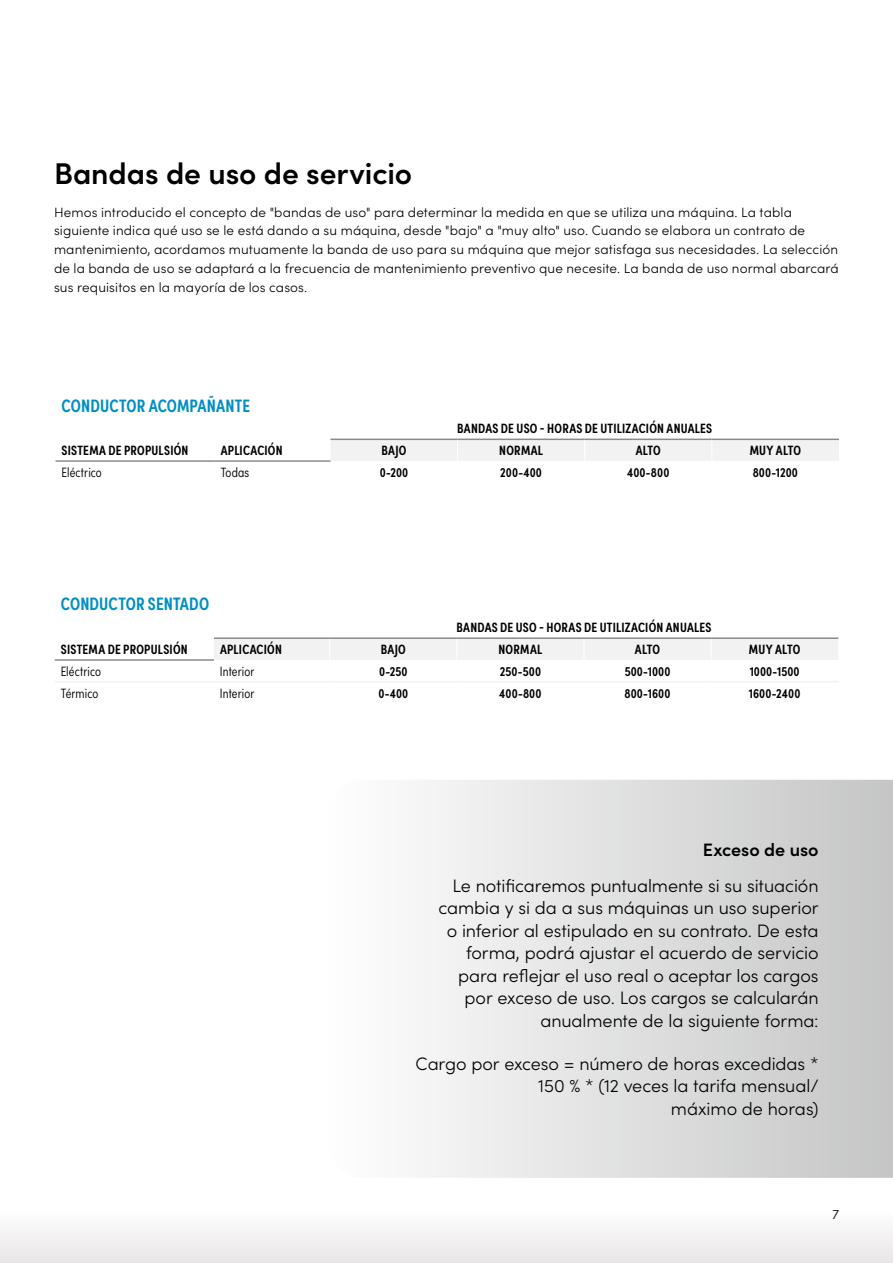
<style>
.page{position:relative;width:893px;height:1263px;background:#fff}
.page>*{position:absolute;margin:0;border:0;box-sizing:border-box;transform-origin:0 0}
.t1{font:600 30px "Sofia Pro";letter-spacing:-.005em;color:#000}
.t2{font:300 18px/22.5px "Sofia Pro";letter-spacing:-.005em;color:#000;text-align:right}
.t3{font:600 18px "Sofia Pro Condensed";letter-spacing:.01em;color:#008fc3}
.t4{font:600 18px "Sofia Pro";color:#000}
.t5{font:300 13.5px/18.8px "Sofia Pro";letter-spacing:.01em;color:#000}
.t6{font:600 13.5px "Sofia Pro Condensed";letter-spacing:.02em;color:#000}
.t7{font:300 13.5px "Sofia Pro Condensed";letter-spacing:.01em;color:#000}
</style>
<div class="page">
<div style="left:0;top:1209px;width:893px;height:54px;background:#f4f2f3"></div>
<hr style="left:56px;top:460px;width:159px;height:2px;background:#898a8d">
<hr style="left:215px;top:460px;width:115px;height:2px;background:#898a8d">
<svg style="left:330px;top:439px;width:509px;height:22px"></svg>
<div style="left:214px;top:639px;width:624px;height:21px;background:#f2f2f2"></div>
<hr style="left:214px;top:637px;width:116px;height:2px;background:#898a8d">
<hr style="left:330px;top:637px;width:127px;height:2px;background:#898a8d">
<hr style="left:457px;top:637px;width:127px;height:2px;background:#898a8d">
<hr style="left:584px;top:637px;width:127px;height:2px;background:#898a8d">
<hr style="left:711px;top:637px;width:127px;height:2px;background:#898a8d">
<hr style="left:55px;top:659px;width:159px;height:2px;background:#898a8d">
<hr style="left:55px;top:681px;width:159px;height:1px;background:#ededed">
<hr style="left:214px;top:681px;width:116px;height:1px;background:#ededed">
<hr style="left:330px;top:681px;width:127px;height:1px;background:#ededed">
<hr style="left:457px;top:681px;width:127px;height:1px;background:#ededed">
<hr style="left:584px;top:681px;width:127px;height:1px;background:#ededed">
<hr style="left:711px;top:681px;width:127px;height:1px;background:#ededed">
<svg style="left:422px;top:780px;width:471px;height:398px;background:#dcdddd"></svg>
<h1 class="t1" style="left:54px;top:151px;width:360px">Bandas de uso de servicio</h1>
<p class="t5" style="left:54px;top:202px;width:786px">Hemos introducido el concepto de "bandas de uso" para determinar la medida en que se utiliza una máquina. La tabla siguiente indica qué uso se le está dando a su máquina, desde "bajo" a "muy alto" uso. Cuando se elabora un contrato de mantenimiento, acordamos mutuamente la banda de uso para su máquina que mejor satisfaga sus necesidades. La selección de la banda de uso se adaptará a la frecuencia de mantenimiento preventivo que necesite. La banda de uso normal abarcará sus requisitos en la mayoría de los casos.</p>
<h2 class="t3" style="left:62px;top:392px;width:190px">CONDUCTOR ACOMPAÑANTE</h2>
<p class="t6" style="left:457px;top:418px;width:256px">BANDAS DE USO - HORAS DE UTILIZACIÓN ANUALES</p>
<p class="t6" style="left:62px;top:440px;width:128px">SISTEMA DE PROPULSIÓN</p>
<p class="t6" style="left:221px;top:440px;width:63px">APLICACIÓN</p>
<p class="t6" style="left:382px;top:440px;width:26px">BAJO</p>
<p class="t6" style="left:499px;top:440px;width:45px">NORMAL</p>
<p class="t6" style="left:636px;top:440px;width:27px">ALTO</p>
<p class="t6" style="left:750px;top:440px;width:53px">MUY ALTO</p>
<p class="t7" style="left:61px;top:462px;width:42px">Eléctrico</p>
<p class="t7" style="left:221px;top:462px;width:30px">Todas</p>
<p class="t6" style="left:380px;top:462px;width:30px">0-200</p>
<p class="t6" style="left:500px;top:462px;width:43px">200-400</p>
<p class="t6" style="left:627px;top:462px;width:44px">400-800</p>
<p class="t6" style="left:753px;top:462px;width:47px">800-1200</p>
<h2 class="t3" style="left:61px;top:591px;width:150px">CONDUCTOR SENTADO</h2>
<p class="t6" style="left:456px;top:617px;width:256px">BANDAS DE USO - HORAS DE UTILIZACIÓN ANUALES</p>
<p class="t6" style="left:61px;top:639px;width:128px">SISTEMA DE PROPULSIÓN</p>
<p class="t6" style="left:220px;top:639px;width:63px">APLICACIÓN</p>
<p class="t6" style="left:381px;top:639px;width:26px">BAJO</p>
<p class="t6" style="left:498px;top:639px;width:45px">NORMAL</p>
<p class="t6" style="left:635px;top:639px;width:27px">ALTO</p>
<p class="t6" style="left:749px;top:639px;width:53px">MUY ALTO</p>
<p class="t7" style="left:61px;top:661px;width:42px">Eléctrico</p>
<p class="t7" style="left:220px;top:661px;width:36px">Interior</p>
<p class="t6" style="left:379px;top:661px;width:30px">0-250</p>
<p class="t6" style="left:500px;top:661px;width:43px">250-500</p>
<p class="t6" style="left:625px;top:661px;width:47px">500-1000</p>
<p class="t6" style="left:750px;top:661px;width:51px">1000-1500</p>
<p class="t7" style="left:61px;top:683px;width:39px">Térmico</p>
<p class="t7" style="left:220px;top:683px;width:36px">Interior</p>
<p class="t6" style="left:378px;top:683px;width:31px">0-400</p>
<p class="t6" style="left:499px;top:683px;width:44px">400-800</p>
<p class="t6" style="left:625px;top:683px;width:47px">800-1600</p>
<p class="t6" style="left:749px;top:683px;width:53px">1600-2400</p>
<h2 class="t4" style="left:703px;top:836px;width:117px">Exceso de uso</h2>
<p class="t2" style="left:438px;top:873px;width:382px">Le notificaremos puntualmente si su situación cambia y si da a sus máquinas un uso superior o inferior al estipulado en su contrato. De esta forma, podrá ajustar el acuerdo de servicio para reflejar el uso real o aceptar los cargos por exceso de uso. Los cargos se calcularán anualmente de la siguiente forma:</p>
<h2 class="t2" style="left:416px;top:1051px;width:404px">Cargo por exceso = número de horas excedidas *<br>150 % * (12 veces la tarifa mensual/<br>máximo de horas)</h2>
<p class="t5" style="left:832px;top:1204px;width:8px">7</p>
</div>
